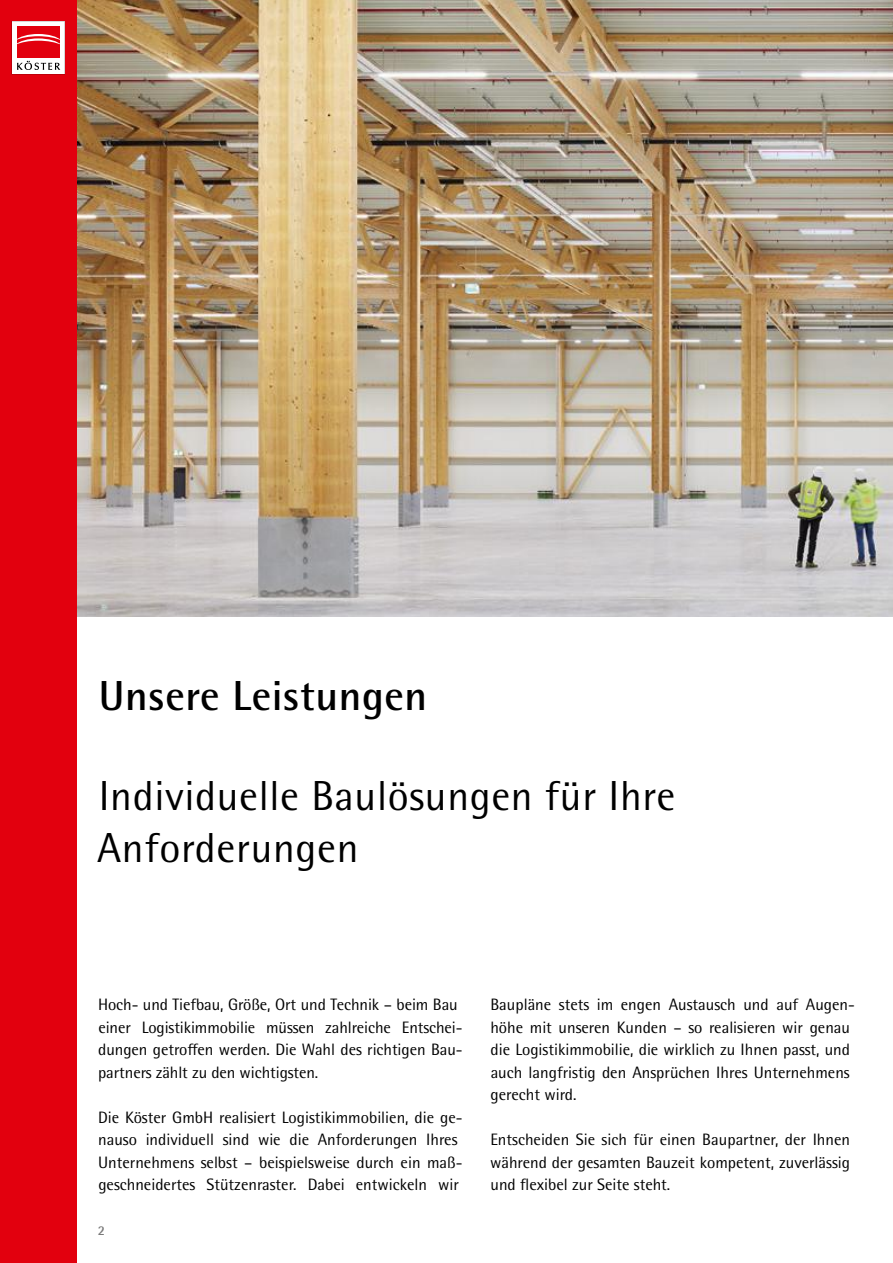
<style>
.page{position:relative;width:893px;height:1263px;background:#fff}
.page>*{position:absolute;margin:0;border:0;box-sizing:border-box;transform-origin:0 0}
.t1{font:42px/52.5px "Rotis Semi Sans Pro";letter-spacing:.015em;color:#000}
.t2{font:700 42px "Rotis Semi Sans Pro";letter-spacing:.015em;color:#000}
.t3{font:16.5px/22.5px "Rotis Semi Sans Pro";color:#000}
.t4{font:700 13.5px "Rotis Semi Sans Pro";color:#7a7a7a}
</style>
<div class="page">
<img style="left:77px;top:0;width:816px;height:616px">
<div style="left:0;top:0;width:77px;height:1263px;background:#e2000e"></div>
<svg style="left:12px;top:21px;width:53px;height:53px"></svg>
<h1 class="t2" style="left:99px;top:670px;width:330px">Unsere Leistungen</h1>
<h1 class="t1" style="left:97px;top:769px;width:580px">Individuelle Baulösungen für Ihre<br>Anforderungen</h1>
<p class="t3" style="left:98px;top:993px;width:366px">Hoch- und Tiefbau, Größe, Ort und Technik – beim Bau einer Logistikimmobilie müssen zahlreiche Entschei&shy;dungen getroffen werden. Die Wahl des richtigen Bau&shy;partners zählt zu den wichtigsten.</p>
<p class="t3" style="left:98px;top:1106px;width:366px">Die Köster GmbH realisiert Logistikimmobilien, die ge&shy;nauso individuell sind wie die Anforderungen Ihres Unternehmens selbst – beispielsweise durch ein maß&shy;geschneidertes Stützenraster. Dabei entwickeln wir</p>
<p class="t4" style="left:98px;top:1222px;width:9px">2</p>
<p class="t3" style="left:490px;top:993px;width:364px">Baupläne stets im engen Austausch und auf Augen&shy;höhe mit unseren Kunden – so realisieren wir genau die Logistikimmobilie, die wirklich zu Ihnen passt, und auch langfristig den Ansprüchen Ihres Unternehmens gerecht wird.</p>
<p class="t3" style="left:490px;top:1128px;width:361px;text-align:justify">Entscheiden Sie sich für einen Baupartner, der Ihnen während der gesamten Bauzeit kompetent, zuverlässig und flexibel zur Seite steht.</p>
</div>
